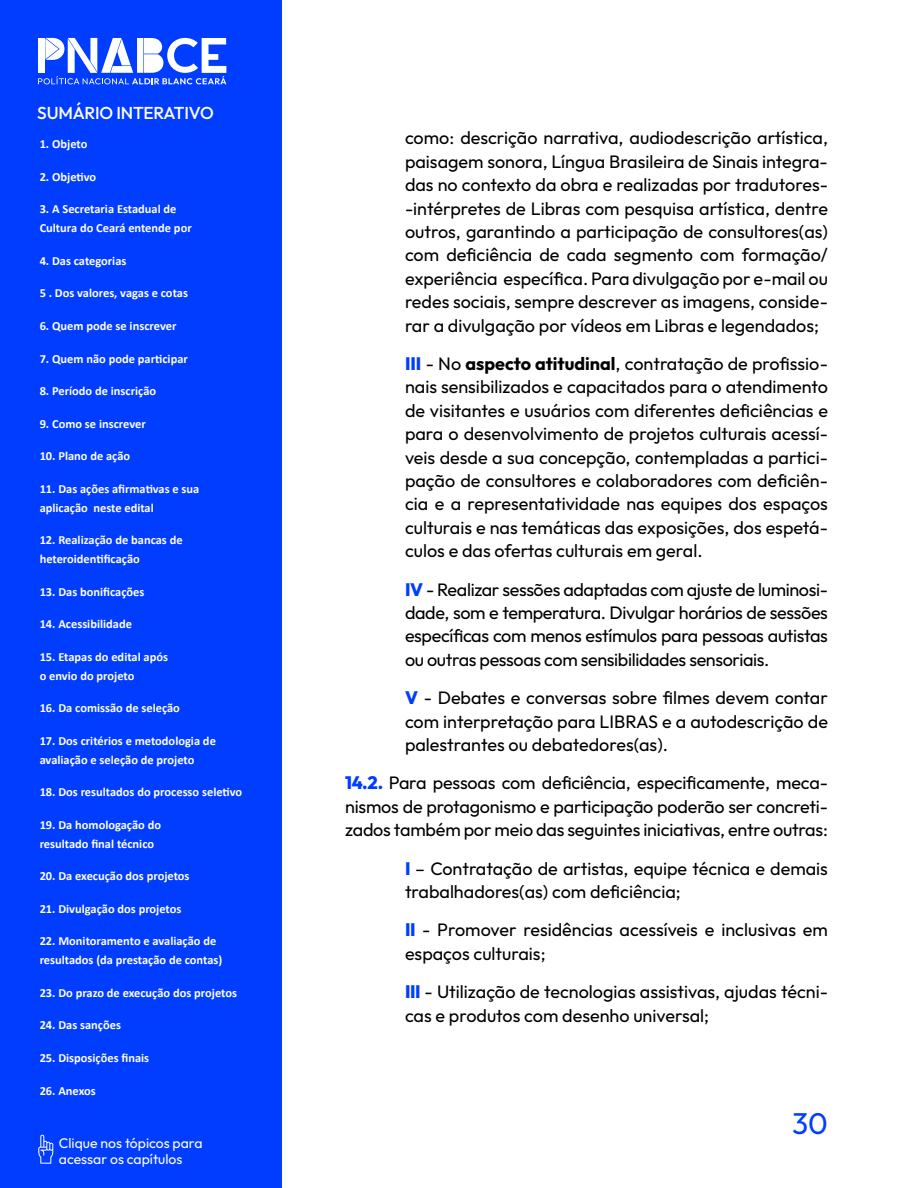
<style>
.page{position:relative;width:918px;height:1188px;background:#fff}
.page>*{position:absolute;margin:0;border:0;box-sizing:border-box;transform-origin:0 0}
.t1{font:30px "Outfit";color:#003dff}
.t2{font:18px/23.4px "Outfit";color:#000;text-align:justify}
.t3{font:500 17.25px "Outfit";letter-spacing:-.01em;color:#fff}
.t4{font:13.95px/16.8px "Outfit";color:#fff}
.t5{font:700 12.45px/18.6px "Calibri";color:#fff}
.s1{font-weight:800;color:#003dff}
.s2{font-weight:700}
</style>
<div class="page">
<div style="left:0;top:0;width:282px;height:1188px;background:#003dff"></div>
<svg style="left:38px;top:38px;width:188px;height:46px"></svg>
<svg style="left:38px;top:1134px;width:16px;height:30px"></svg>
<p class="t3" style="left:37px;top:102px;width:178px">SUMÁRIO INTERATIVO</p>
<p class="t5" style="left:40px;top:134px;width:49px">1. Objeto</p>
<p class="t5" style="left:40px;top:167px;width:58px">2. Objetivo</p>
<p class="t5" style="left:40px;top:200px;width:154px">3. A Secretaria Estadual de<br>Cultura do Ceará entende por</p>
<p class="t5" style="left:40px;top:251px;width:88px">4. Das categorias</p>
<p class="t5" style="left:40px;top:284px;width:150px">5 . Dos valores, vagas e cotas</p>
<p class="t5" style="left:40px;top:316px;width:138px">6. Quem pode se inscrever</p>
<p class="t5" style="left:40px;top:349px;width:150px">7. Quem não pode participar</p>
<p class="t5" style="left:40px;top:382px;width:118px">8. Período de inscrição</p>
<p class="t5" style="left:40px;top:414px;width:108px">9. Como se inscrever</p>
<p class="t5" style="left:40px;top:447px;width:92px">10. Plano de ação</p>
<p class="t5" style="left:40px;top:480px;width:161px">11. Das ações afirmativas e sua aplicação neste edital</p>
<p class="t5" style="left:40px;top:531px;width:145px">12. Realização de bancas de heteroidentificação</p>
<p class="t5" style="left:40px;top:582px;width:106px">13. Das bonificações</p>
<p class="t5" style="left:40px;top:615px;width:94px">14. Acessibilidade</p>
<p class="t5" style="left:40px;top:647px;width:130px">15. Etapas do edital após o envio do projeto</p>
<p class="t5" style="left:40px;top:699px;width:142px">16. Da comissão de seleção</p>
<p class="t5" style="left:40px;top:731px;width:178px">17. Dos critérios e metodologia de avaliação e seleção de projeto</p>
<p class="t5" style="left:40px;top:783px;width:204px">18. Dos resultados do processo seletivo</p>
<p class="t5" style="left:40px;top:815px;width:123px">19. Da homologação do resultado final técnico</p>
<p class="t5" style="left:40px;top:867px;width:151px">20. Da execução dos projetos</p>
<p class="t5" style="left:40px;top:899px;width:143px">21. Divulgação dos projetos</p>
<p class="t5" style="left:40px;top:932px;width:184px">22. Monitoramento e avaliação de resultados (da prestação de contas)</p>
<p class="t5" style="left:40px;top:983px;width:199px">23. Do prazo de execução dos projetos</p>
<p class="t5" style="left:40px;top:1016px;width:83px">24. Das sanções</p>
<p class="t5" style="left:40px;top:1048px;width:111px">25. Disposições finais</p>
<p class="t5" style="left:40px;top:1081px;width:58px">26. Anexos</p>
<p class="t4" style="left:59px;top:1134px;width:145px">Clique nos tópicos para acessar os capítulos</p>
<p class="t2" style="left:405px;top:126px;width:425px">como: descrição narrativa, audiodescrição artística, paisagem sonora, Língua Brasileira de Sinais integra&shy;das no contexto da obra e realizadas por tradutores--intérpretes de Libras com pesquisa artística, dentre outros, garantindo a participação de consultores(as) com deficiência de cada segmento com formação/ experiência específica. Para divulgação por e-mail ou redes sociais, sempre descrever as imagens, conside&shy;rar a divulgação por vídeos em Libras e legendados;</p>
<p class="t2" style="left:405px;top:352px;width:425px"><span class="s1">III</span> - No <span class="s2">aspecto atitudinal</span>, contratação de profissio&shy;nais sensibilizados e capacitados para o atendimento de visitantes e usuários com diferentes deficiências e para o desenvolvimento de projetos culturais acessí&shy;veis desde a sua concepção, contempladas a partici&shy;pação de consultores e colaboradores com deficiên&shy;cia e a representatividade nas equipes dos espaços culturais e nas temáticas das exposições, dos espetá&shy;culos e das ofertas culturais em geral.</p>
<p class="t2" style="left:405px;top:577px;width:425px"><span class="s1">IV</span> - Realizar sessões adaptadas com ajuste de luminosi&shy;dade, som e temperatura. Divulgar horários de sessões específicas com menos estímulos para pessoas autistas ou outras pessoas com sensibilidades sensoriais.</p>
<p class="t2" style="left:405px;top:686px;width:425px"><span class="s1">V</span> - Debates e conversas sobre filmes devem contar com interpretação para LIBRAS e a autodescrição de palestrantes ou debatedores(as).</p>
<p class="t2" style="left:345px;top:771px;width:485px"><span class="s1">14.2.</span> Para pessoas com deficiência, especificamente, meca&shy;nismos de protagonismo e participação poderão ser concreti&shy;zados também por meio das seguintes iniciativas, entre outras:</p>
<p class="t2" style="left:405px;top:856px;width:425px"><span class="s1">I</span> – Contratação de artistas, equipe técnica e demais trabalhadores(as) com deficiência;</p>
<p class="t2" style="left:405px;top:918px;width:425px"><span class="s1">II</span> - Promover residências acessíveis e inclusivas em espaços culturais;</p>
<p class="t2" style="left:405px;top:980px;width:425px"><span class="s1">III</span> - Utilização de tecnologias assistivas, ajudas técni&shy;cas e produtos com desenho universal;</p>
<h1 class="t1" style="left:792px;top:1105px;width:37px">30</h1>
</div>
